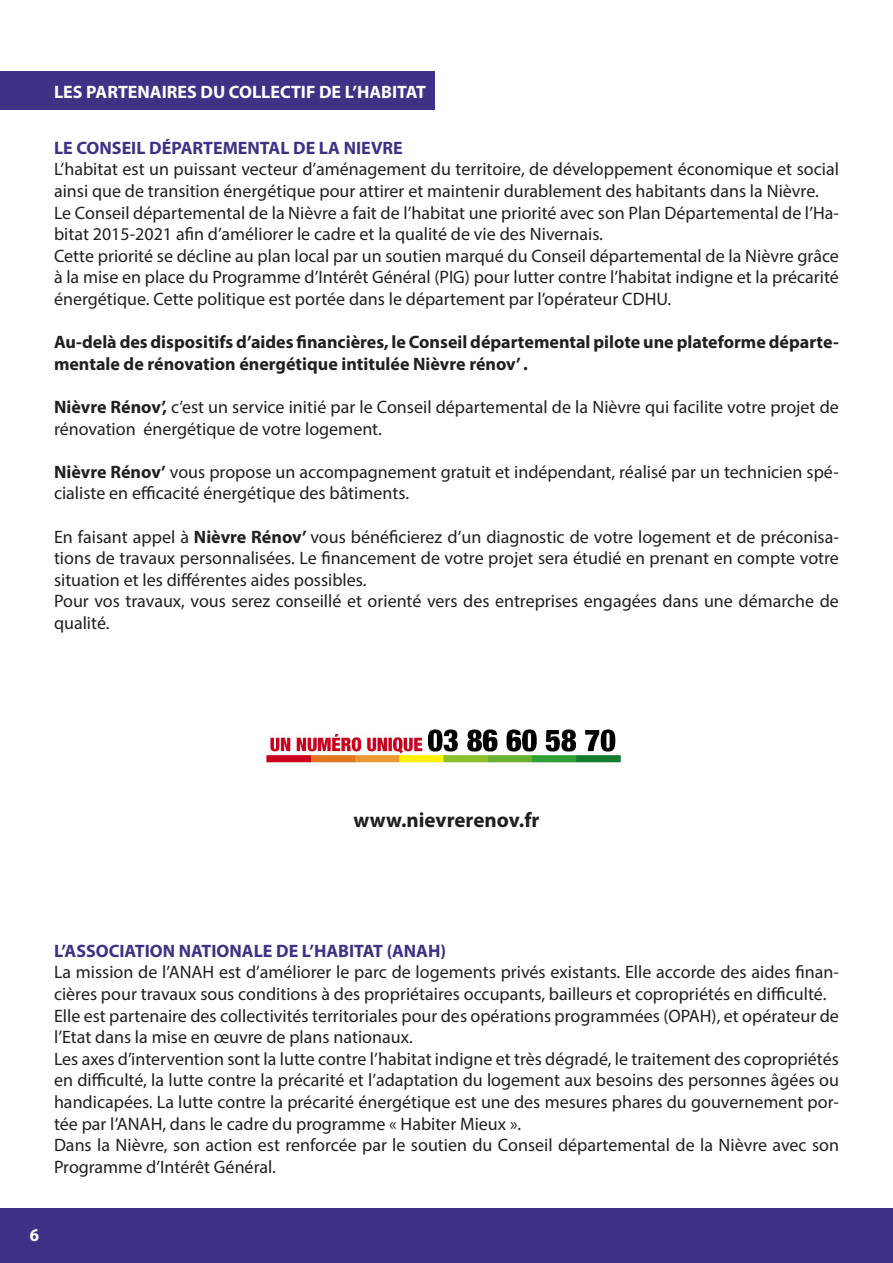
<style>
.page{position:relative;width:893px;height:1263px;background:#fff}
.page>*{position:absolute;margin:0;border:0;box-sizing:border-box;transform-origin:0 0}
.t1{font:700 21px "Myriad Pro";color:#231f20}
.t2{font:18px/21.6px "Myriad Pro";color:#231f20}
.t3{font:700 18px/21.6px "Myriad Pro";color:#231f20}
.t4{font:700 18px "Myriad Pro";color:#403186}
.t5{font:700 18px "Myriad Pro";color:#fff}
.t6{font:700 semi-condensed 18px "Myriad Pro";color:#fff}
.s1{font-weight:700}
</style>
<div class="page">
<div style="left:0;top:1208px;width:893px;height:55px;background:#403186"></div>
<div style="left:0;top:72px;width:435px;height:38px;background:#403186"></div>
<img style="left:266px;top:729px;width:355px;height:34px">
<p class="t5" style="left:54px;top:80px;width:373px">LES PARTENAIRES DU COLLECTIF DE L’HABITAT</p>
<p class="t4" style="left:54px;top:136px;width:350px">LE CONSEIL DÉPARTEMENTAL DE LA NIEVRE</p>
<p class="t2" style="left:54px;top:158px;width:786px">L’habitat est un puissant vecteur d’aménagement du territoire, de développement économique et social ainsi que de transition énergétique pour attirer et maintenir durablement des habitants dans la Nièvre.</p>
<p class="t2" style="left:54px;top:201px;width:786px">Le Conseil départemental de la Nièvre a fait de l’habitat une priorité avec son Plan Départemental de l’Ha&shy;bitat 2015-2021 afin d’améliorer le cadre et la qualité de vie des Nivernais.</p>
<p class="t2" style="left:54px;top:245px;width:786px;text-align:justify">Cette priorité se décline au plan local par un soutien marqué du Conseil départemental de la Nièvre grâce à la mise en place du Programme d’Intérêt Général (PIG) pour lutter contre l’habitat indigne et la précarité énergétique. Cette politique est portée dans le département par l’opérateur CDHU.</p>
<p class="t3" style="left:54px;top:331px;width:786px">Au-delà des dispositifs d’aides financières, le Conseil départemental pilote une plateforme départe&shy;mentale de rénovation énergétique intitulée Nièvre rénov’ .</p>
<p class="t2" style="left:54px;top:396px;width:786px"><span class="s1">Nièvre Rénov’,</span> c’est un service initié par le Conseil départemental de la Nièvre qui facilite votre projet de rénovation énergétique de votre logement.</p>
<p class="t2" style="left:54px;top:461px;width:786px"><span class="s1">Nièvre Rénov’</span> vous propose un accompagnement gratuit et indépendant, réalisé par un technicien spé&shy;cialiste en efficacité énergétique des bâtiments.</p>
<p class="t2" style="left:54px;top:525px;width:786px;text-align:justify">En faisant appel à <span class="s1">Nièvre Rénov’</span> vous bénéficierez d’un diagnostic de votre logement et de préconisa&shy;tions de travaux personnalisées. Le financement de votre projet sera étudié en prenant en compte votre situation et les différentes aides possibles.</p>
<p class="t2" style="left:54px;top:590px;width:786px">Pour vos travaux, vous serez conseillé et orienté vers des entreprises engagées dans une démarche de qualité.</p>
<p class="t1" style="left:353px;top:806px;width:187px">www.nievrerenov.fr</p>
<p class="t4" style="left:54px;top:939px;width:394px">L’ASSOCIATION NATIONALE DE L’HABITAT (ANAH)</p>
<p class="t2" style="left:54px;top:961px;width:786px">La mission de l’ANAH est d’améliorer le parc de logements privés existants. Elle accorde des aides finan&shy;cières pour travaux sous conditions à des propriétaires occupants, bailleurs et copropriétés en difficulté.</p>
<p class="t2" style="left:54px;top:1004px;width:786px">Elle est partenaire des collectivités territoriales pour des opérations programmées (OPAH), et opérateur de l’Etat dans la mise en œuvre de plans nationaux.</p>
<p class="t2" style="left:54px;top:1047px;width:786px;text-align:justify">Les axes d’intervention sont la lutte contre l’habitat indigne et très dégradé, le traitement des copropriétés en difficulté, la lutte contre la précarité et l’adaptation du logement aux besoins des personnes âgées ou handicapées. La lutte contre la précarité énergétique est une des mesures phares du gouvernement por&shy;tée par l’ANAH, dans le cadre du programme « Habiter Mieux ».</p>
<p class="t2" style="left:54px;top:1134px;width:786px">Dans la Nièvre, son action est renforcée par le soutien du Conseil départemental de la Nièvre avec son<br>Programme d’Intérêt Général.</p>
<p class="t6" style="left:30px;top:1223px;width:11px">6</p>
</div>
